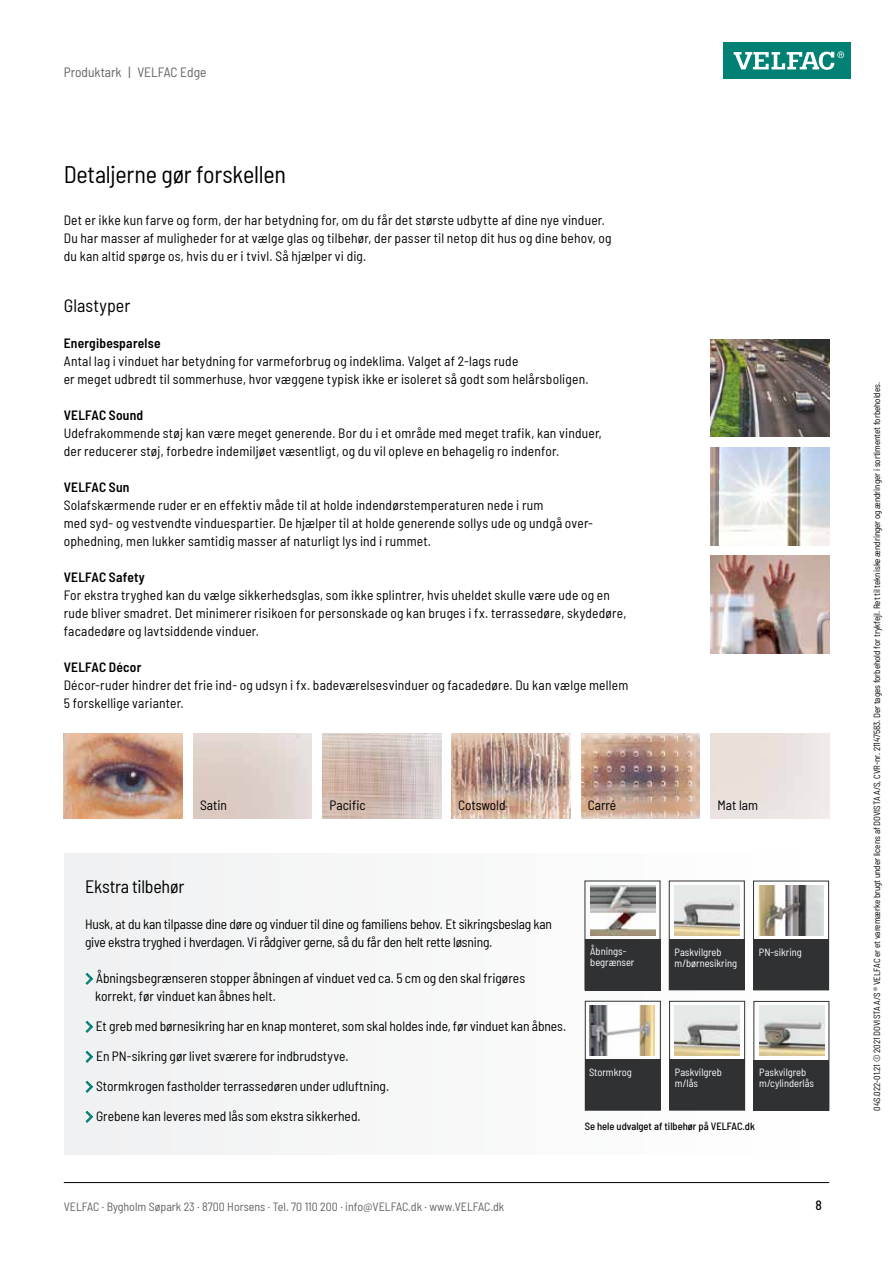
<style>
.page{position:relative;width:893px;height:1263px;background:#fff}
.page>*{position:absolute;margin:0;border:0;box-sizing:border-box;transform-origin:0 0}
.t1{font:semi-condensed 24px "Barlow";letter-spacing:-.01em;color:#000}
.t2{font:semi-condensed 18px "Barlow";letter-spacing:-.01em;color:#000}
.t3{font:semi-condensed 13.5px/18px "Barlow";letter-spacing:.015em;color:#000}
.t4{font:semi-condensed 13.5px/18px "Barlow";letter-spacing:-.015em;color:#000}
.t5{font:semi-condensed 13.5px "Barlow";letter-spacing:-.005em;color:#000}
.t6{font:600 semi-condensed 13.5px "Barlow";letter-spacing:.015em;color:#000}
.t7{font:semi-condensed 13.5px "Barlow";color:#646363}
.t8{font:500 semi-condensed 13.5px "Barlow";color:#000}
.t9{font:semi-condensed 12px "Barlow";color:#646363}
.t10{font:semi-condensed 10.5px/10.8px "Barlow";color:#fff}
.t11{font:500 semi-condensed 10.5px "Barlow";color:#000}
.t12{font:semi-condensed 9px "Barlow";letter-spacing:-.005em;color:#000}
</style>
<div class="page">
<div style="left:723px;top:43px;width:128px;height:36px;background:#008174"></div>
<svg style="left:734px;top:51px;width:110px;height:19px"></svg>
<hr style="left:64px;top:1182px;width:765px;height:1px;background:#000">
<div style="left:64px;top:853px;width:786px;height:301px;background:#f0f1f2"></div>
<img style="left:711px;top:447px;width:119px;height:98px">
<img style="left:711px;top:556px;width:119px;height:98px">
<img style="left:711px;top:339px;width:119px;height:98px">
<svg style="left:86px;top:973px;width:7px;height:11px"></svg>
<svg style="left:86px;top:1021px;width:7px;height:11px"></svg>
<svg style="left:86px;top:1051px;width:7px;height:11px"></svg>
<svg style="left:86px;top:1081px;width:7px;height:11px"></svg>
<svg style="left:86px;top:1111px;width:7px;height:11px"></svg>
<img style="left:64px;top:734px;width:119px;height:85px">
<img style="left:322px;top:734px;width:119px;height:85px">
<img style="left:452px;top:734px;width:118px;height:85px">
<img style="left:581px;top:734px;width:119px;height:85px">
<div style="left:670px;top:1059px;width:75px;height:51px;background:#303133"></div>
<div style="left:669px;top:1001px;width:76px;height:109px;border:1px solid #303133"></div>
<img style="left:675px;top:1005px;width:65px;height:51px">
<div style="left:669px;top:939px;width:75px;height:51px;background:#303133"></div>
<div style="left:669px;top:881px;width:76px;height:109px;border:1px solid #303133"></div>
<img style="left:675px;top:885px;width:65px;height:51px">
<div style="left:754px;top:1060px;width:75px;height:50px;background:#303133"></div>
<div style="left:754px;top:1001px;width:75px;height:109px;border:1px solid #303133"></div>
<img style="left:759px;top:1006px;width:65px;height:50px">
<div style="left:585px;top:939px;width:75px;height:51px;background:#303133"></div>
<div style="left:585px;top:881px;width:75px;height:109px;border:1px solid #303133"></div>
<img style="left:590px;top:885px;width:65px;height:50px">
<div style="left:753px;top:939px;width:76px;height:51px;background:#303133"></div>
<div style="left:753px;top:881px;width:76px;height:109px;border:1px solid #303133"></div>
<img style="left:759px;top:885px;width:65px;height:50px">
<img style="left:590px;top:1005px;width:65px;height:51px">
<div style="left:585px;top:1059px;width:75px;height:51px;background:#303133"></div>
<div style="left:585px;top:1001px;width:76px;height:109px;border:1px solid #303133"></div>
<p class="t7" style="left:64px;top:67px;width:144px">Produktark | VELFAC Edge</p>
<h1 class="t1" style="left:64px;top:164px;width:224px">Detaljerne gør forskellen</h1>
<p class="t3" style="left:64px;top:212px;width:549px">Det er ikke kun farve og form, der har betydning for, om du får det største udbytte af dine nye vinduer.<br>Du har masser af muligheder for at vælge glas og tilbehør, der passer til netop dit hus og dine behov, og du kan altid spørge os, hvis du er i tvivl. Så hjælper vi dig.</p>
<h2 class="t2" style="left:64px;top:298px;width:68px">Glastyper</h2>
<p class="t6" style="left:64px;top:337px;width:98px">Energibesparelse</p>
<p class="t3" style="left:64px;top:353px;width:526px">Antal lag i vinduet har betydning for varmeforbrug og indeklima. Valget af 2-lags rude<br>er meget udbredt til sommerhuse, hvor væggene typisk ikke er isoleret så godt som helårsboligen.</p>
<p class="t6" style="left:64px;top:409px;width:81px">VELFAC Sound</p>
<p class="t3" style="left:64px;top:423px;width:540px">Udefrakommende støj kan være meget generende. Bor du i et område med meget trafik, kan vinduer, der reducerer støj, forbedre indemiljøet væsentligt, og du vil opleve en behagelig ro indenfor.</p>
<p class="t6" style="left:64px;top:481px;width:67px">VELFAC Sun</p>
<p class="t3" style="left:64px;top:497px;width:531px">Solafskærmende ruder er en effektiv måde til at holde indendørstemperaturen nede i rum<br>med syd- og vestvendte vinduespartier. De hjælper til at holde generende sollys ude og undgå over&shy;ophedning, men lukker samtidig masser af naturligt lys ind i rummet.</p>
<p class="t6" style="left:64px;top:571px;width:83px">VELFAC Safety</p>
<p class="t3" style="left:64px;top:587px;width:564px">For ekstra tryghed kan du vælge sikkerhedsglas, som ikke splintrer, hvis uheldet skulle være ude og en rude bliver smadret. Det minimerer risikoen for personskade og kan bruges i fx. terrassedøre, skydedøre, facadedøre og lavtsiddende vinduer.</p>
<p class="t6" style="left:64px;top:661px;width:79px">VELFAC Décor</p>
<p class="t3" style="left:64px;top:677px;width:566px">Décor-ruder hindrer det frie ind- og udsyn i fx. badeværelsesvinduer og facadedøre. Du kan vælge mellem<br>5 forskellige varianter.</p>
<p class="t3" style="left:200px;top:797px;width:28px">Satin</p>
<p class="t3" style="left:330px;top:795px;width:38px">Pacific</p>
<p class="t5" style="left:458px;top:800px;width:49px">Cotswold</p>
<p class="t3" style="left:588px;top:797px;width:30px">Carré</p>
<p class="t3" style="left:718px;top:797px;width:42px">Mat lam</p>
<h2 class="t2" style="left:85px;top:879px;width:101px">Ekstra tilbehør</h2>
<p class="t4" style="left:85px;top:916px;width:468px">Husk, at du kan tilpasse dine døre og vinduer til dine og familiens behov. Et sikringsbeslag kan give ekstra tryghed i hverdagen. Vi rådgiver gerne, så du får den helt rette løsning.</p>
<p class="t3" style="left:95px;top:970px;width:432px">Åbningsbegrænseren stopper åbningen af vinduet ved ca. 5 cm og den skal frigøres korrekt, før vinduet kan åbnes helt.</p>
<p class="t5" style="left:96px;top:1020px;width:472px">Et greb med børnesikring har en knap monteret, som skal holdes inde, før vinduet kan åbnes.</p>
<p class="t3" style="left:96px;top:1048px;width:254px">En PN-sikring gør livet sværere for indbrudstyve.</p>
<p class="t3" style="left:96px;top:1078px;width:295px">Stormkrogen fastholder terrassedøren under udluftning.</p>
<p class="t3" style="left:96px;top:1108px;width:266px">Grebene kan leveres med lås som ekstra sikkerhed.</p>
<p class="t10" style="left:590px;top:947px;width:46px">Åbnings&shy;begrænser</p>
<p class="t10" style="left:759px;top:947px;width:44px">PN-sikring</p>
<p class="t10" style="left:675px;top:948px;width:64px">Paskvilgreb m/børnesikring</p>
<p class="t10" style="left:589px;top:1067px;width:44px">Stormkrog</p>
<p class="t10" style="left:675px;top:1067px;width:48px">Paskvilgreb m/lås</p>
<p class="t10" style="left:759px;top:1067px;width:56px">Paskvilgreb m/cylinderlås</p>
<p class="t11" style="left:585px;top:1121px;width:172px">Se hele udvalget af tilbehør på VELFAC.dk</p>
<p class="t9" style="left:64px;top:1202px;width:442px">VELFAC · Bygholm Søpark 23 · 8700 Horsens · Tel. 70 110 200 · info@VELFAC.dk · www.VELFAC.dk</p>
<p class="t8" style="left:815px;top:1199px;width:8px">8</p>
<p class="t12" style="left:873px;top:1110px;width:730px;rotate:-90deg">04S.022-01.21 © 2021 DOVISTA A/S ® VELFAC er et varemærke brugt under licens af DOVISTA A/S, CVR-nr. 21147583. Der tages forbehold for trykfejl. Ret til tekniske ændringer og ændringer i sortimentet forbeholdes.</p>
</div>
